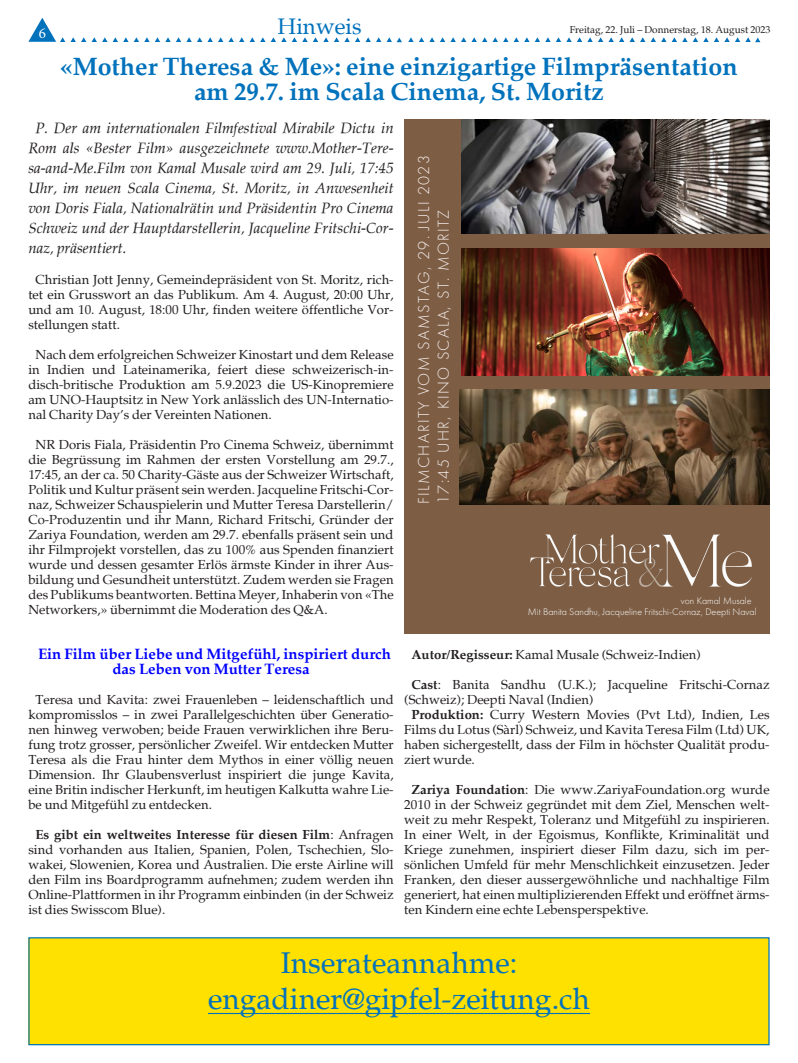
<style>
.page{position:relative;width:798px;height:1063px;background:#fff}
.page>*{position:absolute;margin:0;border:0;box-sizing:border-box;transform-origin:0 0}
.Seitenrubrik{font:30px "Palatia";color:#0072bc}
.Seitenrubrik-2{font:700 25px "Palatia";color:#0072bc}
.Seitenrubrik-3{font:22.5px "Palatia";color:#0072bc}
.t1{font:300 16.38px/19.6px "Futura PT";letter-spacing:.085em;color:#f7eeed}
.Seitenrubrik-4{font:italic 15px/20px "Palatia";color:#231f20;text-align:justify}
.Seitenrubrik-5{font:700 15px/15px "Palatia";color:#00f;text-align:center}
.t2{font:15px "Minion Pro";color:#fff}
.Seitenrubrik-6{font:13.12px/15px "Palatia";color:#231f20;text-align:justify}
.t3{font:300 10px/11.8px "Futura PT";color:#fff}
.t4{font:10px "Palatia";color:#231f20}
.s1{font-weight:700}
</style>
<div class="page">
<svg style="left:113px;top:37px;width:15px;height:5px"></svg>
<svg style="left:134px;top:37px;width:15px;height:5px"></svg>
<svg style="left:155px;top:37px;width:152px;height:5px"></svg>
<svg style="left:313px;top:37px;width:15px;height:5px"></svg>
<svg style="left:334px;top:37px;width:15px;height:5px"></svg>
<svg style="left:28px;top:18px;width:79px;height:24px"></svg>
<svg style="left:355px;top:37px;width:47px;height:5px"></svg>
<svg style="left:408px;top:37px;width:47px;height:5px"></svg>
<svg style="left:461px;top:37px;width:15px;height:5px"></svg>
<svg style="left:482px;top:37px;width:15px;height:5px"></svg>
<svg style="left:503px;top:37px;width:152px;height:5px"></svg>
<svg style="left:661px;top:37px;width:15px;height:5px"></svg>
<svg style="left:682px;top:37px;width:15px;height:5px"></svg>
<svg style="left:703px;top:37px;width:57px;height:5px"></svg>
<div style="left:404px;top:119px;width:365px;height:514px;background:#7d5e45"></div>
<img style="left:461px;top:119px;width:308px;height:115px">
<img style="left:461px;top:248px;width:308px;height:127px">
<img style="left:459px;top:389px;width:310px;height:115px">
<img style="left:530px;top:534px;width:221px;height:52px">
<div style="left:29px;top:938px;width:739px;height:107px;background:#ffe101"></div>
<hr style="left:208px;top:1013px;width:381px;height:1px;background:#0072bc">
<div style="left:28px;top:937px;width:741px;height:108px;border:1px solid #0072bc"></div>
<p class="t2" style="left:39px;top:23px;width:9px">6</p>
<p class="Seitenrubrik-3" style="left:277px;top:12px;width:85px">Hinweis</p>
<p class="t4" style="left:569px;top:23px;width:202px">Freitag, 22. Juli – Donnerstag, 18. August 2023</p>
<p class="Seitenrubrik-2" style="left:60px;top:51px;width:678px">«Mother Theresa &amp; Me»: eine einzigartige Filmpräsentation</p>
<p class="Seitenrubrik-2" style="left:194px;top:76px;width:411px">am 29.7. im Scala Cinema, St. Moritz</p>
<p class="Seitenrubrik-4" style="left:28px;top:118px;width:366px;text-indent:7px">P. Der am internationalen Filmfestival Mirabile Dictu in Rom als «Bester Film» ausgezeichnete www.Mother-Tere&shy;sa-and-Me.Film von Kamal Musale wird am 29. Juli, 17:45<br>Uhr, im neuen Scala Cinema, St. Moritz, in Anwesenheit von Doris Fiala, Nationalrätin und Präsidentin Pro Cinema Schweiz und der Hauptdarstellerin, Jacqueline Fritschi-Cor&shy;naz, präsentiert.</p>
<p class="Seitenrubrik-6" style="left:28px;top:272px;width:367px;text-indent:7px">Christian Jott Jenny, Gemeindepräsident von St. Moritz, rich&shy;tet ein Grusswort an das Publikum. Am 4. August, 20:00 Uhr, und am 10. August, 18:00 Uhr, finden weitere öffentliche Vor&shy;stellungen statt.</p>
<p class="Seitenrubrik-6" style="left:28px;top:347px;width:366px;text-indent:7px">Nach dem erfolgreichen Schweizer Kinostart und dem Release in Indien und Lateinamerika, feiert diese schweizerisch-in&shy;disch-britische Produktion am 5.9.2023 die US-Kinopremiere am UNO-Hauptsitz in New York anlässlich des UN-Internatio&shy;nal Charity Day’s der Vereinten Nationen.</p>
<p class="Seitenrubrik-6" style="left:28px;top:437px;width:367px;text-indent:7px">NR Doris Fiala, Präsidentin Pro Cinema Schweiz, übernimmt die Begrüssung im Rahmen der ersten Vorstellung am 29.7., 17:45, an der ca. 50 Charity-Gäste aus der Schweizer Wirtschaft, Politik und Kultur präsent sein werden. Jacqueline Fritschi-Cor&shy;naz, Schweizer Schauspielerin und Mutter Teresa Darstellerin/ Co-Produzentin und ihr Mann, Richard Fritschi, Gründer der Zariya Foundation, werden am 29.7. ebenfalls präsent sein und ihr Filmprojekt vorstellen, das zu 100% aus Spenden finanziert wurde und dessen gesamter Erlös ärmste Kinder in ihrer Aus&shy;bildung und Gesundheit unterstützt. Zudem werden sie Fragen des Publikums beantworten. Bettina Meyer, Inhaberin von «The Networkers,» übernimmt die Moderation des Q&amp;A.</p>
<p class="Seitenrubrik-5" style="left:38px;top:647px;width:354px">Ein Film über Liebe und Mitgefühl, inspiriert durch das Leben von Mutter Teresa</p>
<p class="Seitenrubrik-6" style="left:28px;top:692px;width:366px;text-indent:7px">Teresa und Kavita: zwei Frauenleben – leidenschaftlich und kompromisslos – in zwei Parallelgeschichten über Generatio&shy;nen hinweg verwoben; beide Frauen verwirklichen ihre Beru&shy;fung trotz grosser, persönlicher Zweifel. Wir entdecken Mutter Teresa als die Frau hinter dem Mythos in einer völlig neuen Dimension. Ihr Glaubensverlust inspiriert die junge Kavita, eine Britin indischer Herkunft, im heutigen Kalkutta wahre Lie&shy;be und Mitgefühl zu entdecken.</p>
<p class="Seitenrubrik-6" style="left:28px;top:827px;width:366px;text-indent:7px"><span class="s1">Es gibt ein weltweites Interesse für diesen Film</span>: Anfragen sind vorhanden aus Italien, Spanien, Polen, Tschechien, Slo&shy;wakei, Slowenien, Korea und Australien. Die erste Airline will den Film ins Boardprogramm aufnehmen; zudem werden ihn Online-Plattformen in ihr Programm einbinden (in der Schweiz ist dies Swisscom Blue).</p>
<p class="t1" style="left:414px;top:504px;width:350px;rotate:-90deg">FILMCHARITY VOM SAMSTAG, 29. JULI 2023<br>17:45 UHR, KINO SCALA, ST. MORITZ</p>
<p class="t3" style="left:527px;top:594px;width:230px;text-indent:153px">von Kamal Musale<br>Mit Banita Sandhu, Jacqueline Fritschi-Cornaz, Deepti Naval</p>
<p class="Seitenrubrik-6" style="left:411px;top:647px;width:291px"><span class="s1">Autor/Regisseur:</span> Kamal Musale (Schweiz-Indien)</p>
<p class="Seitenrubrik-6" style="left:404px;top:677px;width:366px;text-indent:7px"><span class="s1">Cast</span>: Banita Sandhu (U.K.); Jacqueline Fritschi-Cornaz (Schweiz); Deepti Naval (Indien)</p>
<p class="Seitenrubrik-6" style="left:404px;top:707px;width:366px;text-indent:7px"><span class="s1">Produktion:</span> Curry Western Movies (Pvt Ltd), Indien, Les Films du Lotus (Sàrl) Schweiz, und Kavita Teresa Film (Ltd) UK, haben sichergestellt, dass der Film in höchster Qualität produ&shy;ziert wurde.</p>
<p class="Seitenrubrik-6" style="left:404px;top:782px;width:366px;text-indent:7px"><span class="s1">Zariya Foundation</span>: Die www.ZariyaFoundation.org wurde 2010 in der Schweiz gegründet mit dem Ziel, Menschen welt&shy;weit zu mehr Respekt, Toleranz und Mitgefühl zu inspirieren.<br>In einer Welt, in der Egoismus, Konflikte, Kriminalität und Kriege zunehmen, inspiriert dieser Film dazu, sich im per&shy;sönlichen Umfeld für mehr Menschlichkeit einzusetzen. Jeder Franken, den dieser aussergewöhnliche und nachhaltige Film generiert, hat einen multiplizierenden Effekt und eröffnet ärms&shy;ten Kindern eine echte Lebensperspektive.</p>
<p class="Seitenrubrik" style="left:280px;top:945px;width:238px">Inserateannahme:</p>
<p class="Seitenrubrik" style="left:208px;top:981px;width:383px">engadiner@gipfel-zeitung.ch</p>
</div>
